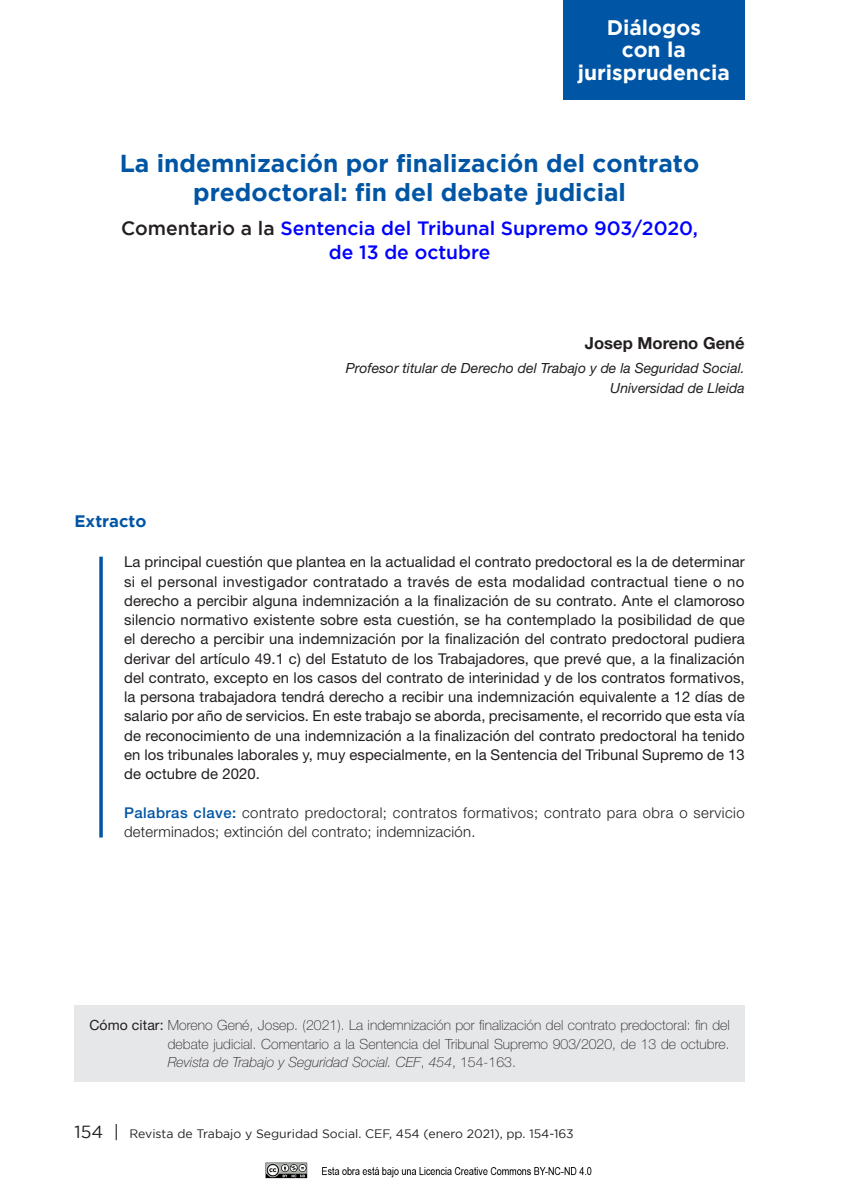
<style>
.page{position:relative;width:844px;height:1191px;background:#fff}
.page>*{position:absolute;margin:0;border:0;box-sizing:border-box;transform-origin:0 0}
.t1{font:700 24.5px/29.8px "Gotham";color:#0155a5;text-align:center}
.t2{font:700 21px/22.8px "Gotham";color:#fff;text-align:center}
.t3{font:500 19.25px/23.6px "Gotham";color:#00f;text-align:center}
.t4{font:700 16.62px "Helvetica Neue LT Std";color:#231f20}
.t5{font:700 16.62px "Gotham";color:#0155a5}
.t6{font:14.88px/19.2px "Helvetica Neue LT Std";letter-spacing:.005em;color:#231f20;text-align:justify}
.t7{font:300 14.88px/19.2px "Helvetica Neue LT Std";letter-spacing:.03em;color:#231f20}
.t8{font:100 14px/18.4px "Helvetica Neue LT Std";letter-spacing:.005em;color:#231f20;text-align:justify}
.t9{font:italic 14px/19.2px "Helvetica Neue LT Std";color:#231f20;text-align:right}
.t10{font:12.25px "Gotham";color:#231f20}
.s1{color:#231f20}
.s2{font-weight:500;color:#0155a5}
.s3{font-weight:400}
.s4{font-style:italic}
.s5{font-size:17.5px}
</style>
<div class="page">
<div style="left:562px;top:0;width:182px;height:99px;background:#0155a5"></div>
<div style="left:74px;top:1005px;width:670px;height:76px;background:#e6e7e9"></div>
<svg style="left:99px;top:556px;width:4px;height:281px"></svg>
<img style="left:265px;top:1162px;width:327px;height:17px">
<h2 class="t2" style="left:577px;top:15px;width:154px">Diálogos<br>con la jurisprudencia</h2>
<h1 class="t1" style="left:120px;top:147px;width:581px">La indemnización por finalización del contrato predoctoral: fin del debate judicial</h1>
<p class="t3" style="left:121px;top:216px;width:578px"><span class="s1">Comentario a la</span> Sentencia del Tribunal Supremo 903/2020, de 13 de octubre</p>
<p class="t4" style="left:584px;top:333px;width:161px">Josep Moreno Gené</p>
<p class="t9" style="left:345px;top:358px;width:400px">Profesor titular de Derecho del Trabajo y de la Seguridad Social.<br>Universidad de Lleida</p>
<p class="t5" style="left:74px;top:511px;width:73px">Extracto</p>
<p class="t6" style="left:124px;top:552px;width:622px">La principal cuestión que plantea en la actualidad el contrato predoctoral es la de determinar si el personal investigador contratado a través de esta modalidad contractual tiene o no derecho a percibir alguna indemnización a la finalización de su contrato. Ante el clamoroso silencio normativo existente sobre esta cuestión, se ha contemplado la posibilidad de que el derecho a percibir una indemnización por la finalización del contrato predoctoral pudiera derivar del artículo 49.1 c) del Estatuto de los Trabajadores, que prevé que, a la finalización del contrato, excepto en los casos del contrato de interinidad y de los contratos formativos, la persona trabajadora tendrá derecho a recibir una indemnización equivalente a 12 días de salario por año de servicios. En este trabajo se aborda, precisamente, el recorrido que esta vía de reconocimiento de una indemnización a la finalización del contrato predoctoral ha tenido en los tribunales laborales y, muy especialmente, en la Sentencia del Tribunal Supremo de 13 de octubre de 2020.</p>
<p class="t7" style="left:124px;top:803px;width:622px"><span class="s2">Palabras clave:</span> contrato predoctoral; contratos formativos; contrato para obra o servicio determinados; extinción del contrato; indemnización.</p>
<p class="t8" style="left:168px;top:1016px;width:563px;text-indent:-78px"><span class="s3">Cómo citar:</span> Moreno Gené, Josep. (2021). La indemnización por finalización del contrato predoctoral: fin del debate judicial. Comentario a la Sentencia del Tribunal Supremo 903/2020, de 13 de octubre.<br><span class="s4">Revista de Trabajo y Seguridad Social. CEF</span>, <span class="s4">454</span>, 154-163.</p>
<p class="t10" style="left:74px;top:1127px;width:500px"><span class="s5">154 |</span> Revista de Trabajo y Seguridad Social. CEF, 454 (enero 2021), pp. 154-163</p>
</div>
